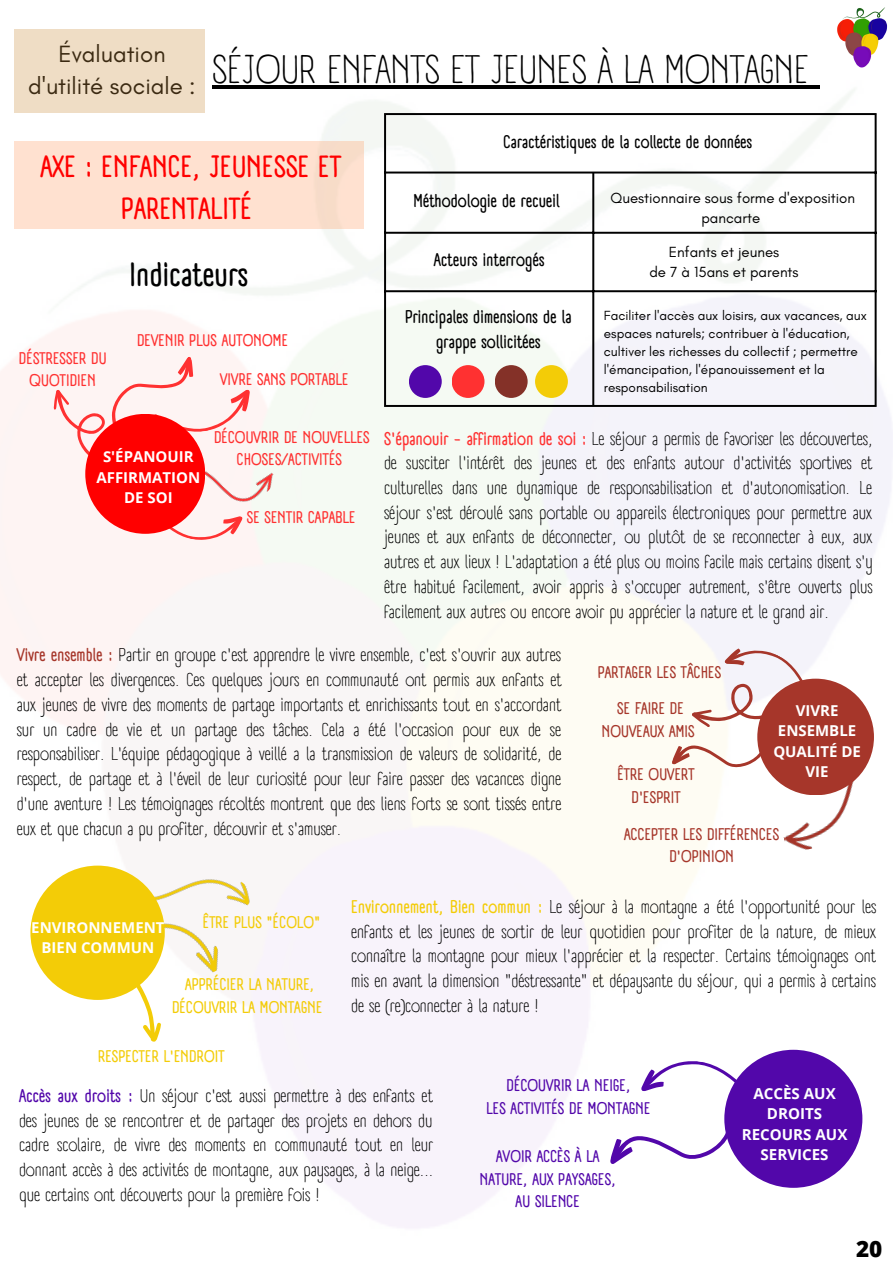
<style>
.page{position:relative;width:893px;height:1264px;background:#fff}
.page>*{position:absolute;margin:0;border:0;box-sizing:border-box;transform-origin:0 0}
.t1{font:39px "A Day Without Sun Text";color:#000}
.t2{font:700 33px "A Day Without Sun Text";color:#000}
.t3{font:700 30px/41.5px "A Day Without Sun Text";color:#f00;text-align:center}
.t4{font:24px/32.5px "Glacial Indifference";color:#000;text-align:center}
.t5{font:800 22.5px "Open Sans";color:#000}
.t6{font:18px/24.8px "A Day Without Sun Text";color:#000;text-align:justify}
.t7{font:700 18px/24.8px "A Day Without Sun Text";color:#000;text-align:center}
.t8{font:700 17.7px "A Day Without Sun Text";color:#000}
.t9{font:700 16.5px/22.5px "A Day Without Sun Text";color:#ff3131;text-align:center}
.t10{font:700 16.5px/22.5px "A Day Without Sun Text";color:#a6362a;text-align:center}
.t11{font:700 16.5px/22.5px "A Day Without Sun Text";color:#5207aa;text-align:center}
.t12{font:700 16.5px/22.5px "A Day Without Sun Text";color:#f3cc07;text-align:center}
.t13{font:700 15.15px/20.2px "Open Sans";color:#fff;text-align:center}
.t14{font:15px/20.2px "Glacial Indifference";color:#000;text-align:center}
.t15{font:700 15px/20.2px "Open Sans";color:#fff;text-align:center}
.t16{font:13.5px/18px "Glacial Indifference";color:#000}
.s1{font-weight:700;color:#ff3131}
.s2{font-weight:700;color:#a6362a}
.s3{font-weight:700;color:#f3cc07}
.s4{font-weight:700;color:#5207aa}
</style>
<div class="page">
<img style="left:0;top:85px;width:892px;height:1143px">
<hr style="left:384px;top:115px;width:2px;height:290px;background:#000">
<hr style="left:592px;top:173px;width:2px;height:232px;background:#000">
<hr style="left:874px;top:115px;width:2px;height:290px;background:#000">
<hr style="left:384px;top:113px;width:492px;height:2px;background:#000">
<hr style="left:384px;top:171px;width:492px;height:2px;background:#000">
<hr style="left:384px;top:232px;width:492px;height:2px;background:#000">
<hr style="left:384px;top:290px;width:492px;height:2px;background:#000">
<hr style="left:384px;top:405px;width:492px;height:2px;background:#000">
<div style="left:409px;top:365px;width:32px;height:33px;background:#5207aa;border-radius:50%"></div>
<div style="left:451px;top:365px;width:33px;height:33px;background:#ff3131;border-radius:50%"></div>
<div style="left:494px;top:365px;width:33px;height:33px;background:#843128;border-radius:50%"></div>
<div style="left:535px;top:365px;width:33px;height:33px;background:#f3cc07;border-radius:50%"></div>
<svg style="left:167px;top:524px;width:76px;height:23px"></svg>
<img style="left:179px;top:428px;width:99px;height:98px">
<svg style="left:48px;top:356px;width:206px;height:118px"></svg>
<div style="left:85px;top:414px;width:120px;height:120px;background:#f00;border-radius:50%"></div>
<img style="left:760px;top:717px;width:122px;height:137px">
<div style="left:757px;top:678px;width:116px;height:117px;background:#a6362a;border-radius:50%"></div>
<svg style="left:671px;top:635px;width:147px;height:143px"></svg>
<svg style="left:610px;top:1054px;width:142px;height:115px"></svg>
<div style="left:724px;top:1049px;width:138px;height:138px;background:#5207aa;border-radius:50%"></div>
<div style="left:121px;top:825px;width:136px;height:131px;background:#f9f6f6"></div>
<img style="left:157px;top:906px;width:69px;height:91px">
<svg style="left:98px;top:964px;width:84px;height:80px"></svg>
<div style="left:30px;top:865px;width:135px;height:134px;background:#f3cc07;border-radius:50%"></div>
<div style="left:14px;top:29px;width:191px;height:84px;background:#efddc5"></div>
<hr style="left:212px;top:86px;width:597px;height:3px;background:#000">
<svg style="left:809px;top:86px;width:10px;height:3px"></svg>
<img style="left:837px;top:7px;width:51px;height:61px">
<div style="left:14px;top:141px;width:349px;height:87px;background:#ffe1d0"></div>
<p class="t4" style="left:28px;top:37px;width:169px">Évaluation d'utilité sociale :</p>
<p class="t1" style="left:212px;top:46px;width:598px">SÉJOUR ENFANTS ET JEUNES À LA MONTAGNE</p>
<p class="t3" style="left:40px;top:146px;width:302px">AXE : ENFANCE, JEUNESSE ET<br>PARENTALITÉ</p>
<p class="t9" style="left:19px;top:347px;width:89px">DÉSTRESSER DU<br>QUOTIDIEN</p>
<p class="t2" style="left:129px;top:254px;width:120px">Indicateurs</p>
<p class="t9" style="left:137px;top:329px;width:153px">DEVENIR PLUS AUTONOME</p>
<p class="t9" style="left:220px;top:368px;width:130px">VIVRE SANS PORTABLE</p>
<p class="t8" style="left:503px;top:131px;width:250px">Caractéristiques de la collecte de données</p>
<p class="t7" style="left:413px;top:189px;width:148px">Méthodologie de recueil</p>
<p class="t7" style="left:434px;top:248px;width:112px">Acteurs interrogés</p>
<p class="t14" style="left:610px;top:188px;width:246px">Questionnaire sous forme d'exposition pancarte</p>
<p class="t14" style="left:668px;top:241px;width:112px">Enfants et jeunes</p>
<p class="t14" style="left:649px;top:261px;width:151px">de 7 à 15ans et parents</p>
<p class="t7" style="left:405px;top:304px;width:168px">Principales dimensions de la grappe sollicitées</p>
<p class="t16" style="left:604px;top:306px;width:264px">Faciliter l'accès aux loisirs, aux vacances, aux espaces naturels; contribuer à l'éducation, cultiver les richesses du collectif ; permettre l'émancipation, l'épanouissement et la responsabilisation</p>
<p class="t9" style="left:214px;top:426px;width:157px">DÉCOUVRIR DE NOUVELLES<br>CHOSES/ACTIVITÉS</p>
<p class="t6" style="left:384px;top:426px;width:490px"><span class="s1">S'épanouir - affirmation de soi :</span> Le séjour a permis de favoriser les découvertes, de susciter l'intérêt des jeunes et des enfants autour d'activités sportives et culturelles dans une dynamique de responsabilisation et d'autonomisation. Le séjour s'est déroulé sans portable ou appareils électroniques pour permettre aux jeunes et aux enfants de déconnecter, ou plutôt de se reconnecter à eux, aux autres et aux lieux ! L'adaptation a été plus ou moins facile mais certains disent s'y être habitué facilement, avoir appris à s'occuper autrement, s'être ouverts plus facilement aux autres ou encore avoir pu apprécier la nature et le grand air.</p>
<p class="t6" style="left:17px;top:642px;width:546px"><span class="s2">Vivre ensemble :</span> Partir en groupe c'est apprendre le vivre ensemble, c'est s'ouvrir aux autres et accepter les divergences. Ces quelques jours en communauté ont permis aux enfants et aux jeunes de vivre des moments de partage importants et enrichissants tout en s'accordant sur un cadre de vie et un partage des tâches. Cela a été l'occasion pour eux de se responsabiliser. L'équipe pédagogique à veillé a la transmission de valeurs de solidarité, de respect, de partage et à l'éveil de leur curiosité pour leur faire passer des vacances digne d'une aventure ! Les témoignages récoltés montrent que des liens forts se sont tissés entre eux et que chacun a pu profiter, découvrir et s'amuser.</p>
<p class="t15" style="left:103px;top:446px;width:92px">S'ÉPANOUIR</p>
<p class="t15" style="left:96px;top:467px;width:105px">AFFIRMATION<br>DE SOI</p>
<p class="t9" style="left:247px;top:506px;width:110px">SE SENTIR CAPABLE</p>
<p class="t10" style="left:597px;top:660px;width:125px">PARTAGER LES TÂCHES</p>
<p class="t10" style="left:601px;top:697px;width:94px">SE FAIRE DE<br>NOUVEAUX AMIS</p>
<p class="t10" style="left:617px;top:763px;width:79px">ÊTRE OUVERT<br>D'ESPRIT</p>
<p class="t10" style="left:624px;top:823px;width:156px">ACCEPTER LES DIFFÉRENCES<br>D'OPINION</p>
<p class="t15" style="left:777px;top:700px;width:80px">VIVRE<br>ENSEMBLE</p>
<p class="t15" style="left:773px;top:740px;width:89px">QUALITÉ DE<br>VIE</p>
<p class="t15" style="left:31px;top:916px;width:135px">ENVIRONNEMENT</p>
<p class="t15" style="left:42px;top:937px;width:114px">BIEN COMMUN</p>
<p class="t12" style="left:203px;top:911px;width:119px">ÊTRE PLUS "ÉCOLO"</p>
<p class="t12" style="left:172px;top:973px;width:152px">APPRÉCIER LA NATURE,<br>DÉCOUVRIR LA MONTAGNE</p>
<p class="t12" style="left:98px;top:1044px;width:128px">RESPECTER L'ENDROIT</p>
<p class="t6" style="left:351px;top:894px;width:526px"><span class="s3">Environnement, Bien commun :</span> Le séjour à la montagne a été l'opportunité pour les enfants et les jeunes de sortir de leur quotidien pour profiter de la nature, de mieux connaître la montagne pour mieux l'apprécier et la respecter. Certains témoignages ont mis en avant la dimension "déstressante" et dépaysante du séjour, qui a permis à certains de se (re)connecter à la nature !</p>
<p class="t6" style="left:19px;top:1083px;width:415px"><span class="s4">Accès aux droits :</span> Un séjour c'est aussi permettre à des enfants et des jeunes de se rencontrer et de partager des projets en dehors du cadre scolaire, de vivre des moments en communauté tout en leur donnant accès à des activités de montagne, aux paysages, à la neige... que certains ont découverts pour la première fois !</p>
<p class="t11" style="left:506px;top:1074px;width:125px">DÉCOUVRIR LA NEIGE,</p>
<p class="t11" style="left:486px;top:1096px;width:166px">LES ACTIVITÉS DE MONTAGNE</p>
<p class="t11" style="left:479px;top:1145px;width:138px">AVOIR ACCÈS À LA<br>NATURE, AUX PAYSAGES,<br>AU SILENCE</p>
<p class="t13" style="left:753px;top:1083px;width:84px">ACCÈS AUX<br>DROITS</p>
<p class="t13" style="left:741px;top:1123px;width:107px">RECOURS AUX<br>SERVICES</p>
<p class="t5" style="left:855px;top:1232px;width:28px">20</p>
</div>
